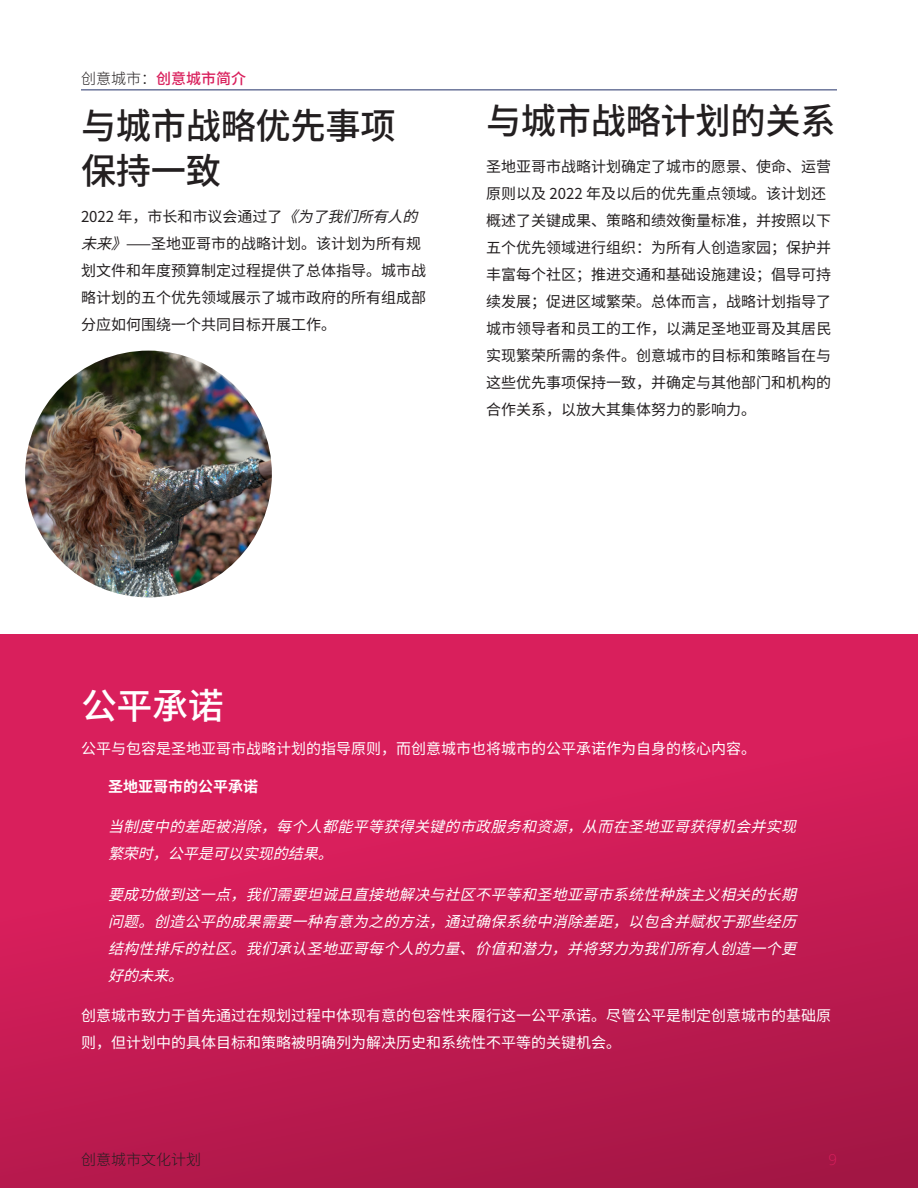
<style>
.page{position:relative;width:918px;height:1188px;background:#fff}
.page>*{position:absolute;margin:0;border:0;box-sizing:border-box;transform-origin:0 0}
.SubHead_1{font:500 36px/45px "Noto Sans CJ Ksc";letter-spacing:-.01em;color:#231f20}
.SubHead_1-2{font:500 36px "Noto Sans CJ Ksc";color:#fff}
.t1{font:15px/27px "Noto Sans CJ Ksc";color:#231f20}
.t2{font:italic 15px/27px "Noto Sans CJ Ksc";color:#fff}
.t3{font:15px/27px "Noto Sans CJ Ksc";color:#fff}
.t4{font:500 15px "Noto Sans CJ Ksc";color:#d91f5c}
.t5{font:700 15px "Noto Sans CJ Ksc";color:#fff}
.t6{font:300 15px "Noto Sans CJ Ksc";color:#231f20}
.t7{font:300 15px "Open Sans";color:#d91f5c}
.s1{font-weight:300;color:#231f20}
.s2{font-style:italic}
</style>
<div class="page">
<div style="left:0;top:634px;width:918px;height:554px;background:linear-gradient(to bottom,#e32160,#b0184a)"></div>
<img style="left:25px;top:351px;width:247px;height:246px;border-radius:123px">
<hr style="left:81px;top:89px;width:756px;height:1px;background:#233168">
<p class="t4" style="left:81px;top:70px;width:166px"><span class="s1">创意城市：</span>创意城市简介</p>
<p class="SubHead_1" style="left:81px;top:104px;width:316px">与城市战略优先事项保持一致</p>
<p class="t1" style="left:81px;top:203px;width:348px">2022 年，市长和市议会通过了<span class="s2">《为了我们所有人的未来》</span>——圣地亚哥市的战略计划。该计划为所有规划文件和年度预算制定过程提供了总体指导。城市战略计划的五个优先领域展示了城市政府的所有组成部分应如何围绕一个共同目标开展工作。</p>
<p class="SubHead_1" style="left:486px;top:100px;width:351px">与城市战略计划的关系</p>
<p class="t1" style="left:486px;top:154px;width:346px">圣地亚哥市战略计划确定了城市的愿景、使命、运营原则以及 2022 年及以后的优先重点领域。该计划还概述了关键成果、策略和绩效衡量标准，并按照以下五个优先领域进行组织：为所有人创造家园；保护并丰富每个社区；推进交通和基础设施建设；倡导可持续发展；促进区域繁荣。总体而言，战略计划指导了城市领导者和员工的工作，以满足圣地亚哥及其居民实现繁荣所需的条件。创意城市的目标和策略旨在与这些优先事项保持一致，并确定与其他部门和机构的合作关系，以放大其集体努力的影响力。</p>
<p class="SubHead_1-2" style="left:81px;top:686px;width:144px">公平承诺</p>
<p class="t3" style="left:81px;top:736px;width:676px">公平与包容是圣地亚哥市战略计划的指导原则，而创意城市也将城市的公平承诺作为自身的核心内容。</p>
<p class="t5" style="left:108px;top:778px;width:151px">圣地亚哥市的公平承诺</p>
<p class="t2" style="left:108px;top:814px;width:700px">当制度中的差距被消除，每个人都能平等获得关键的市政服务和资源，从而在圣地亚哥获得机会并实现繁荣时，公平是可以实现的结果。</p>
<p class="t2" style="left:108px;top:881px;width:700px;text-align:justify">要成功做到这一点，我们需要坦诚且直接地解决与社区不平等和圣地亚哥市系统性种族主义相关的长期问题。创造公平的成果需要一种有意为之的方法，通过确保系统中消除差距，以包含并赋权于那些经历结构性排斥的社区。我们承认圣地亚哥每个人的力量、价值和潜力，并将努力为我们所有人创造一个更好的未来。</p>
<p class="t3" style="left:81px;top:1003px;width:751px">创意城市致力于首先通过在规划过程中体现有意的包容性来履行这一公平承诺。尽管公平是制定创意城市的基础原则，但计划中的具体目标和策略被明确列为解决历史和系统性不平等的关键机会。</p>
<p class="t6" style="left:81px;top:1151px;width:121px">创意城市文化计划</p>
<p class="t7" style="left:828px;top:1149px;width:10px">9</p>
</div>
